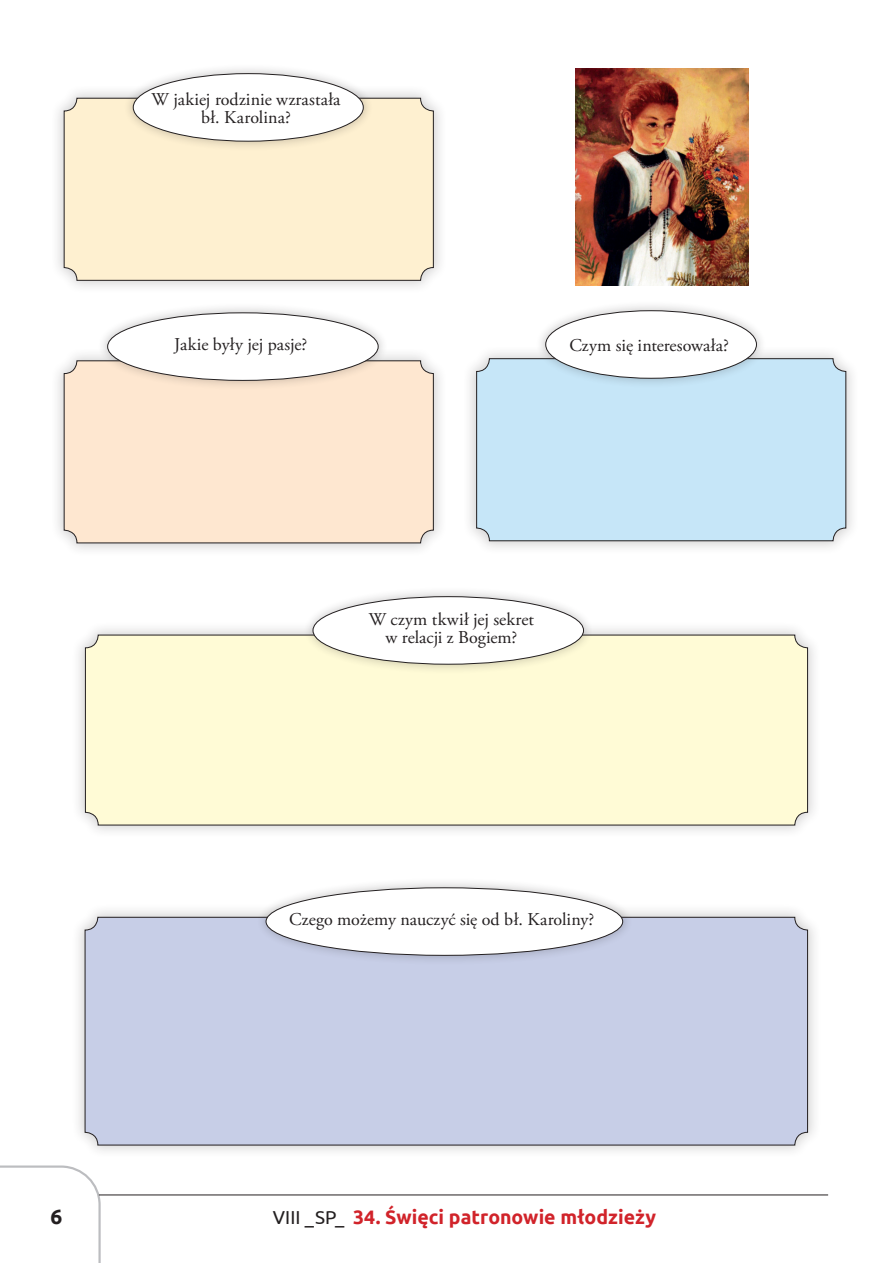
<style>
.page{position:relative;width:893px;height:1263px;background:#fff}
.page>*{position:absolute;margin:0;border:0;box-sizing:border-box;transform-origin:0 0}
.t1{font:700 21px "Ubuntu";color:#231f20}
.t2{font:700 19.5px "Ubuntu";color:#d1232a}
.t3{font:18px/18px "Adobe Garamond Pro";color:#231f20;text-align:center}
.s1{font-weight:400;font-size:18.75px;color:#231f20}
</style>
<div class="page">
<svg style="left:0;top:1165px;width:101px;height:98px"></svg>
<hr style="left:99px;top:1195px;width:729px;height:1px;background:#231f20">
<img style="left:575px;top:68px;width:173px;height:217px">
<div style="left:462px;top:344px;width:398px;height:211px;background:#231f20;opacity:.2"></div>
<div style="left:477px;top:359px;width:369px;height:182px;background:#c6e6f8;border-radius:13px"></div>
<div style="left:476px;top:358px;width:370px;height:183px;border:1px solid #231f20;border-radius:13px"></div>
<div style="left:50px;top:347px;width:397px;height:210px;background:#231f20;opacity:.2"></div>
<div style="left:64px;top:361px;width:369px;height:182px;background:#fee7d0;border-radius:13px"></div>
<div style="left:64px;top:360px;width:370px;height:183px;border:1px solid #231f20;border-radius:13px"></div>
<div style="left:71px;top:621px;width:751px;height:218px;background:#231f20;opacity:.2"></div>
<div style="left:85px;top:635px;width:722px;height:190px;background:#fffbd6;border-radius:13px"></div>
<div style="left:85px;top:635px;width:723px;height:190px;border:1px solid #231f20;border-radius:13px"></div>
<div style="left:71px;top:903px;width:750px;height:256px;background:#231f20;opacity:.2"></div>
<div style="left:85px;top:917px;width:722px;height:228px;background:#c7cee7;border-radius:13px"></div>
<div style="left:50px;top:84px;width:397px;height:211px;background:#231f20;opacity:.2"></div>
<div style="left:64px;top:98px;width:369px;height:182px;background:#fef0d0;border-radius:13px"></div>
<div style="left:64px;top:98px;width:370px;height:183px;border:1px solid #231f20;border-radius:13px"></div>
<div style="left:535px;top:300px;width:231px;height:89px;background:#231f20;opacity:.2"></div>
<div style="left:546px;top:311px;width:210px;height:67px;background:#fff;border-radius:50%"></div>
<div style="left:98px;top:302px;width:290px;height:89px;background:#231f20;opacity:.2"></div>
<div style="left:108px;top:313px;width:270px;height:67px;background:#fff;border-radius:50%"></div>
<div style="left:303px;top:586px;width:291px;height:89px;background:#231f20;opacity:.2"></div>
<div style="left:313px;top:597px;width:270px;height:67px;background:#fff;border-radius:50%"></div>
<div style="left:256px;top:877px;width:376px;height:89px;background:#231f20;opacity:.2"></div>
<div style="left:266px;top:888px;width:357px;height:67px;background:#fff;border-radius:50%"></div>
<div style="left:123px;top:63px;width:250px;height:89px;background:#231f20;opacity:.2"></div>
<div style="left:133px;top:74px;width:230px;height:67px;background:#fff;border-radius:50%"></div>
<p class="t3" style="left:152px;top:90px;width:191px">W jakiej rodzinie wzrastała bł. Karolina?</p>
<p class="t3" style="left:174px;top:336px;width:135px">Jakie były jej pasje?</p>
<p class="t3" style="left:569px;top:337px;width:161px">Czym się interesowała?</p>
<p class="t3" style="left:369px;top:611px;width:167px">W czym tkwił jej sekret w relacji z Bogiem?</p>
<p class="t3" style="left:289px;top:911px;width:306px">Czego możemy nauczyć się od bł. Karoliny?</p>
<p class="t1" style="left:50px;top:1204px;width:13px">6</p>
<p class="t2" style="left:273px;top:1205px;width:385px"><span class="s1">VIII _SP_</span> 34. Święci patronowie młodzieży</p>
</div>
